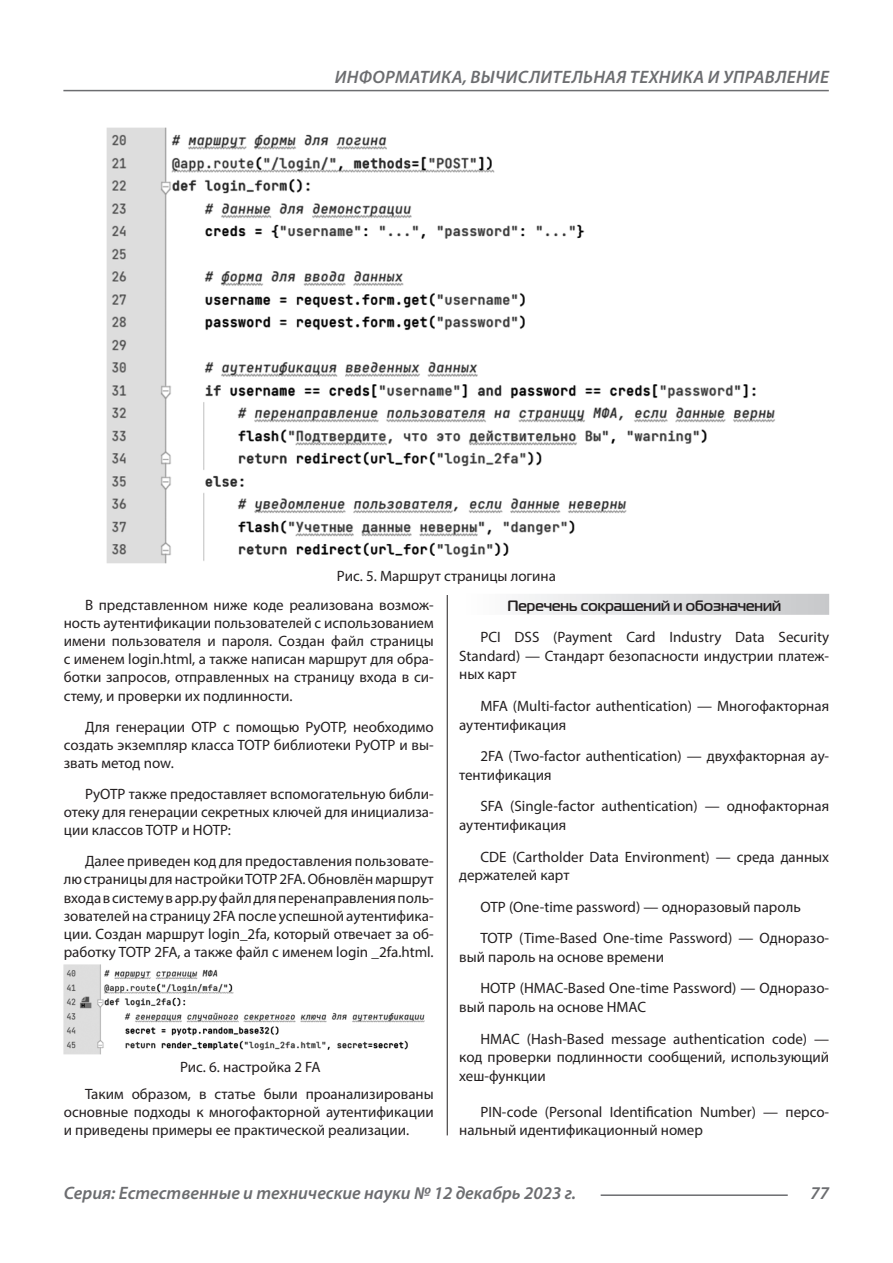
<style>
.page{position:relative;width:893px;height:1263px;background:#fff}
.page>*{position:absolute;margin:0;border:0;box-sizing:border-box;transform-origin:0 0}
.t1{font:italic 600 18px "Myriad Pro";letter-spacing:.005em;color:#6c6d70}
.Статья_текст{font:15px/18.1px "Myriad Pro";color:#231f20;text-align:justify}
.Статья_подзаголовок{font:700 15px "Magistral C";color:#231f20}
</style>
<div class="page">
<hr style="left:447px;top:128px;width:1px;height:1007px;background:#231f20">
<hr style="left:63px;top:90px;width:766px;height:1px;background:#6c6d70">
<hr style="left:601px;top:1194px;width:187px;height:2px;background:#6c6d70">
<img style="left:64px;top:964px;width:361px;height:90px">
<div style="left:459px;top:594px;width:370px;height:21px;background:linear-gradient(to right,#fefeff,#c6c8ca)"></div>
<div style="left:442px;top:581px;width:9px;height:13px;background:#fff"></div>
<img style="left:106px;top:128px;width:669px;height:435px">
<p class="t1" style="left:335px;top:66px;width:496px">ИНФОРМАТИКА, ВЫЧИСЛИТЕЛЬНАЯ ТЕХНИКА И УПРАВЛЕНИЕ</p>
<p class="Статья_текст" style="left:337px;top:567px;width:221px">Рис. 5. Маршрут страницы логина</p>
<p class="Статья_текст" style="left:64px;top:595px;width:371px;text-indent:21px">В представленном ниже коде реализована возмож&shy;ность аутентификации пользователей с использованием имени пользователя и пароля. Создан файл страницы с именем login.html, а также написан маршрут для обра&shy;ботки запросов, отправленных на страницу входа в си&shy;стему, и проверки их подлинности.</p>
<p class="Статья_текст" style="left:64px;top:717px;width:371px;text-indent:21px">Для генерации OTP с помощью PyOTP, необходимо создать экземпляр класса TOTP библиотеки PyOTP и вы&shy;звать метод now.</p>
<p class="Статья_текст" style="left:64px;top:784px;width:371px;text-indent:21px">PyOTP также предоставляет вспомогательную библи&shy;отеку для генерации секретных ключей для инициализа&shy;ции классов TOTP и HOTP:</p>
<p class="Статья_текст" style="left:64px;top:852px;width:371px;text-indent:21px">Далее приведен код для предоставления пользовате&shy;лю страницы для настройки TOTP 2FA. Обновлён маршрут входа в систему в app.py файл для перенаправления поль&shy;зователей на страницу 2FA после успешной аутентифика&shy;ции. Создан маршрут login_2fa, который отвечает за об&shy;работку TOTP 2FA, а также файл с именем login _2fa.html.</p>
<p class="Статья_текст" style="left:180px;top:1058px;width:142px">Рис. 6. настройка 2 FA</p>
<p class="Статья_текст" style="left:64px;top:1085px;width:371px;text-indent:21px">Таким образом, в статье были проанализированы основные подходы к многофакторной аутентификации и приведены примеры ее практической реализации.</p>
<p class="Статья_подзаголовок" style="left:507px;top:596px;width:275px">Перечень сокращений и обозначений</p>
<p class="Статья_текст" style="left:459px;top:627px;width:371px;line-height:18.8px;text-indent:21px">PCI DSS (Payment Card Industry Data Security Standard) — Стандарт безопасности индустрии платеж&shy;ных карт</p>
<p class="Статья_текст" style="left:459px;top:696px;width:371px;line-height:18.8px;text-indent:21px">MFA (Multi-factor authentication) — Многофакторная аутентификация</p>
<p class="Статья_текст" style="left:459px;top:746px;width:371px;line-height:18.8px;text-indent:21px">2FA (Two-factor authentication) — двухфакторная ау&shy;тентификация</p>
<p class="Статья_текст" style="left:459px;top:797px;width:371px;line-height:18.8px;text-indent:21px">SFA (Single-factor authentication) — однофакторная аутентификация</p>
<p class="Статья_текст" style="left:459px;top:847px;width:371px;line-height:18.8px;text-indent:21px">CDE (Cartholder Data Environment) — среда данных держателей карт</p>
<p class="Статья_текст" style="left:480px;top:897px;width:322px">OTP (One-time password) — одноразовый пароль</p>
<p class="Статья_текст" style="left:459px;top:928px;width:371px;line-height:18.8px;text-indent:21px">TOTP (Time-Based One-time Password) — Одноразо&shy;вый пароль на основе времени</p>
<p class="Статья_текст" style="left:459px;top:979px;width:371px;line-height:18.8px;text-indent:21px">HOTP (HMAC-Based One-time Password) — Одноразо&shy;вый пароль на основе HMAC</p>
<p class="Статья_текст" style="left:459px;top:1029px;width:371px;line-height:18.8px;text-indent:21px">HMAC (Hash-Based message authentication code) — код проверки подлинности сообщений, использующий хеш-функции</p>
<p class="Статья_текст" style="left:459px;top:1102px;width:371px;line-height:18.8px;text-indent:21px">PIN-code (Personal Identification Number) — персо&shy;нальный идентификационный номер</p>
<p class="t1" style="left:64px;top:1182px;width:514px">Серия: Естественные и технические науки № 12 декабрь 2023 г.</p>
<p class="t1" style="left:810px;top:1182px;width:20px">77</p>
</div>
